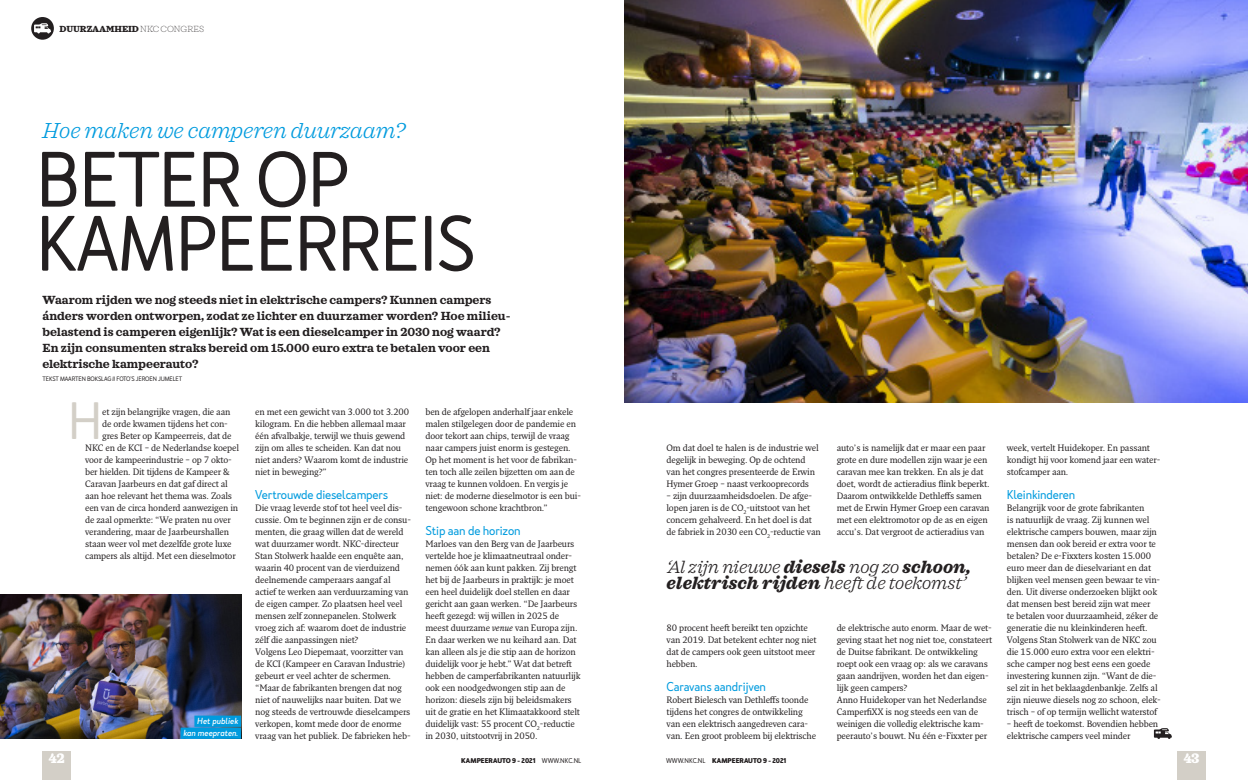
<style>
.page{position:relative;width:1248px;height:780px;background:#fff}
.page>*{position:absolute;margin:0;border:0;box-sizing:border-box;transform-origin:0 0}
._01_Kop_Merlo{font:73px "Merlo Neue";letter-spacing:-.02em;color:#231f20}
.t1{font:49px "Merlo Neue";color:#d3cfc7}
._01_Chapeau_Sagona{font:italic 300 22px "Sagona";color:#009bde}
._06_Streamer_Sagona{font:italic 300 18px "Sagona";color:#231f20}
._06_Streamer_Sagona-2{font:italic 800 18px "Sagona";color:#231f20}
.t2{font:800 14px "Sagona";color:#fff}
._02_Intro_Sagona{font:700 12px/16px "Sagona";color:#231f20}
._06_Tussenkop{font:12px "Merlo Neue";letter-spacing:-.015em;color:#009bde}
._05_Tekst_schreef{font:9px/12px "Fresco Pro";letter-spacing:-.015em;color:#231f20}
.t3{font:800 9px "Sagona";letter-spacing:-.01em;color:#231f20}
.t4{font:italic 500 8.2px "Merlo Neue";color:#fff}
.t5{font:700 6.5px "Merlo Neue";color:#231f20}
._03_Tekst___fotcredi{font:6px "Merlo Neue";letter-spacing:-.02em;color:#231f20}
.s1{font-weight:100}
.s2{font-style:italic}
.s3{font-weight:800}
.s4{font-weight:300}
.s5{font-weight:400}
</style>
<div class="page">
<div style="left:43px;top:751px;width:28px;height:29px;background:#d3cfc7"></div>
<div style="left:1177px;top:751px;width:28px;height:29px;background:#d3cfc7"></div>
<svg style="left:1153px;top:728px;width:18px;height:11px"></svg>
<svg style="left:31px;top:17px;width:23px;height:23px"></svg>
<img style="left:624px;top:0;width:623px;height:403px">
<img style="left:0;top:595px;width:241px;height:144px">
<div style="left:194px;top:715px;width:47px;height:11px;background:#009bde"></div>
<div style="left:180px;top:727px;width:61px;height:11px;background:#009bde"></div>
<p class="t3" style="left:60px;top:23px;width:146px">DUURZAAMHEID <span class="s1">NKC CONGRES</span></p>
<p class="_01_Chapeau_Sagona" style="left:43px;top:117px;width:364px">Hoe maken we camperen duurzaam?</p>
<p class="_01_Kop_Merlo" style="left:36px;top:134px;width:315px">BETER OP</p>
<p class="_01_Kop_Merlo" style="left:36px;top:198px;width:441px">KAMPEERREIS</p>
<p class="_02_Intro_Sagona" style="left:43px;top:292px;width:469px">Waarom rijden we nog steeds niet in elektrische campers? Kunnen campers ánders worden ontworpen, zodat ze lichter en duurzamer worden? Hoe milieu&shy;belastend is camperen eigenlijk? Wat is een dieselcamper in 2030 nog waard?<br>En zijn consumenten straks bereid om 15.000 euro extra te betalen voor een elektrische kampeerauto?</p>
<p class="_03_Tekst___fotcredi" style="left:43px;top:375px;width:141px">TEKST MAARTEN BOKSLAG // FOTO’S JEROEN JUMELET</p>
<p class="t1" style="left:68px;top:390px;width:36px">H</p>
<p class="_05_Tekst_schreef" style="left:425px;top:405px;width:157px">ben de afgelopen anderhalf jaar enkele malen stilgelegen door de pandemie en door tekort aan chips, terwijl de vraag naar campers juist enorm is gestegen.<br>Op het moment is het voor de fabrikan&shy;ten toch alle zeilen bijzetten om aan de vraag te kunnen voldoen. En vergis je niet: de moderne dieselmotor is een bui&shy;tengewoon schone krachtbron.”</p>
<p class="_06_Tussenkop" style="left:425px;top:523px;width:97px">Stip aan de horizon</p>
<p class="_05_Tekst_schreef" style="left:425px;top:537px;width:157px">Marloes van den Berg van de Jaarbeurs vertelde hoe je klimaatneutraal onder&shy;nemen óók aan kunt pakken. Zij brengt het bij de Jaarbeurs in praktijk: je moet een heel duidelijk doel stellen en daar gericht aan gaan werken. “De Jaarbeurs heeft gezegd: wij willen in 2025 de meest duurzame <span class="s2">venue</span> van Europa zijn.<br>En daar werken we nu keihard aan. Dat kan alleen als je die stip aan de horizon duidelijk voor je hebt.” Wat dat betreft hebben de camperfabrikanten natuurlijk ook een noodgedwongen stip aan de horizon: diesels zijn bij beleidsmakers uit de gratie en het Klimaatakkoord stelt duidelijk vast: 55 procent CO<sub>2</sub>-reductie in 2030, uitstootvrij in 2050.</p>
<p class="_05_Tekst_schreef" style="left:102px;top:405px;width:130px">et zijn belangrijke vragen, die aan</p>
<p class="_05_Tekst_schreef" style="left:102px;top:417px;width:127px">de orde kwamen tijdens het con-</p>
<p class="_05_Tekst_schreef" style="left:102px;top:429px;width:131px">gres Beter op Kampeerreis, dat de</p>
<p class="_05_Tekst_schreef" style="left:85px;top:441px;width:155px">NKC en de KCI – de Nederlandse koepel</p>
<p class="_05_Tekst_schreef" style="left:85px;top:453px;width:148px">voor de kampeerindustrie – op 7 okto-</p>
<p class="_05_Tekst_schreef" style="left:85px;top:465px;width:146px">ber hielden. Dit tijdens de Kampeer &amp;</p>
<p class="_05_Tekst_schreef" style="left:85px;top:477px;width:144px">Caravan Jaarbeurs en dat gaf direct al</p>
<p class="_05_Tekst_schreef" style="left:85px;top:489px;width:148px">aan hoe relevant het thema was. Zoals</p>
<p class="_05_Tekst_schreef" style="left:85px;top:501px;width:154px">een van de circa honderd aanwezigen in</p>
<p class="_05_Tekst_schreef" style="left:85px;top:513px;width:147px">de zaal opmerkte: “We praten nu over</p>
<p class="_05_Tekst_schreef" style="left:85px;top:525px;width:145px">verandering, maar de Jaarbeurshallen</p>
<p class="_05_Tekst_schreef" style="left:85px;top:537px;width:148px">staan weer vol met dezelfde grote luxe</p>
<p class="_05_Tekst_schreef" style="left:85px;top:549px;width:152px">campers als altijd. Met een dieselmotor</p>
<p class="_05_Tekst_schreef" style="left:255px;top:405px;width:155px">en met een gewicht van 3.000 tot 3.200 kilogram. En die hebben allemaal maar één afvalbakje, terwijl we thuis gewend zijn om alles te scheiden. Kan dat nou niet anders? Waarom komt de industrie niet in beweging?”</p>
<p class="_06_Tussenkop" style="left:255px;top:487px;width:134px">Vertrouwde dieselcampers</p>
<p class="_05_Tekst_schreef" style="left:255px;top:501px;width:157px">Die vraag leverde stof tot heel veel dis&shy;cussie. Om te beginnen zijn er de consu&shy;menten, die graag willen dat de wereld wat duurzamer wordt. NKC-directeur Stan Stolwerk haalde een enquête aan, waarin 40 procent van de vierduizend deelnemende camperaars aangaf al actief te werken aan verduurzaming van de eigen camper. Zo plaatsen heel veel mensen zelf zonnepanelen. Stolwerk vroeg zich af: waarom doet de industrie zélf die aanpassingen niet?</p>
<p class="_05_Tekst_schreef" style="left:255px;top:645px;width:157px">Volgens Leo Diepemaat, voorzitter van de KCI (Kampeer en Caravan Industrie) gebeurt er veel achter de schermen. “Maar de fabrikanten brengen dat nog niet of nauwelijks naar buiten. Dat we nog steeds de vertrouwde dieselcampers verkopen, komt mede door de enorme vraag van het publiek. De fabrieken heb-</p>
<p class="t4" style="left:197px;top:715px;width:42px">Het publiek</p>
<p class="t4" style="left:183px;top:727px;width:56px">kan meepraten.</p>
<p class="_05_Tekst_schreef" style="left:666px;top:441px;width:153px">Om dat doel te halen is de industrie wel degelijk in beweging. Op de ochtend van het congres presenteerde de Erwin Hymer Groep – naast verkooprecords</p>
<p class="_05_Tekst_schreef" style="left:666px;top:489px;width:156px">– zijn duurzaamheidsdoelen. De afge&shy;lopen jaren is de CO<sub>2</sub>-uitstoot van het concern gehalveerd. En het doel is dat de fabriek in 2030 een CO<sub>2</sub>-reductie van</p>
<p class="_05_Tekst_schreef" style="left:836px;top:441px;width:154px">auto’s is namelijk dat er maar een paar grote en dure modellen zijn waar je een caravan mee kan trekken. En als je dat doet, wordt de actieradius flink beperkt.<br>Daarom ontwikkelde Dethleffs samen met de Erwin Hymer Groep een caravan met een elektromotor op de as en eigen accu’s. Dat vergroot de actieradius van</p>
<p class="_06_Streamer_Sagona" style="left:666px;top:556px;width:306px">‘Al zijn nieuwe <span class="s3">diesels</span> nog zo <span class="s3">schoon,</span></p>
<p class="_06_Streamer_Sagona-2" style="left:666px;top:572px;width:301px">elektrisch rijden <span class="s4">heeft de toekomst’</span></p>
<p class="_05_Tekst_schreef" style="left:666px;top:621px;width:151px">80 procent heeft bereikt ten opzichte van 2019. Dat betekent echter nog niet dat de campers ook geen uitstoot meer hebben.</p>
<p class="_06_Tussenkop" style="left:666px;top:679px;width:101px">Caravans aandrijven</p>
<p class="_05_Tekst_schreef" style="left:666px;top:693px;width:151px">Robert Bielesch van Dethleffs toonde tijdens het congres de ontwikkeling van een elektrisch aangedreven cara&shy;van. Een groot probleem bij elektrische</p>
<p class="_05_Tekst_schreef" style="left:836px;top:621px;width:157px">de elektrische auto enorm. Maar de wet&shy;geving staat het nog niet toe, constateert de Duitse fabrikant. De ontwikkeling roept ook een vraag op: als we caravans gaan aandrijven, worden het dan eigen&shy;lijk geen campers?</p>
<p class="_05_Tekst_schreef" style="left:836px;top:693px;width:152px">Anno Huidekoper van het Nederlandse CamperfiXX is nog steeds een van de weinigen die volledig elektrische kam&shy;peerauto’s bouwt. Nu één e-Fixxter per</p>
<p class="_05_Tekst_schreef" style="left:1006px;top:441px;width:155px">week, vertelt Huidekoper. En passant kondigt hij voor komend jaar een water&shy;stofcamper aan.</p>
<p class="_06_Tussenkop" style="left:1006px;top:487px;width:70px">Kleinkinderen</p>
<p class="_05_Tekst_schreef" style="left:1006px;top:501px;width:155px">Belangrijk voor de grote fabrikanten<br>is natuurlijk de vraag. Zij kunnen wel elektrische campers bouwen, maar zijn mensen dan ook bereid er extra voor te betalen? De e-Fixxters kosten 15.000 euro meer dan de dieselvariant en dat blijken veel mensen geen bewaar te vin&shy;den. Uit diverse onderzoeken blijkt ook dat mensen best bereid zijn wat meer<br>te betalen voor duurzaamheid, zéker de generatie die nu kleinkinderen heeft.</p>
<p class="_05_Tekst_schreef" style="left:1006px;top:633px;width:155px">Volgens Stan Stolwerk van de NKC zou die 15.000 euro extra voor een elektri&shy;sche camper nog best eens een goede investering kunnen zijn. “Want de die&shy;sel zit in het beklaagdenbankje. Zelfs al zijn nieuwe diesels nog zo schoon, elek&shy;trisch – of op termijn wellicht waterstof</p>
<p class="_05_Tekst_schreef" style="left:1006px;top:717px;width:153px">– heeft de toekomst. Bovendien hebben elektrische campers veel minder</p>
<h3 class="t2" style="left:48px;top:749px;width:18px">42</h3>
<p class="t5" style="left:461px;top:756px;width:122px">KAMPEERAUTO 9 - 2021 <span class="s5">WWW.NKC.NL</span></p>
<p class="t5" style="left:666px;top:756px;width:122px"><span class="s5">WWW.NKC.NL</span> KAMPEERAUTO 9 - 2021</p>
<h3 class="t2" style="left:1183px;top:749px;width:17px">43</h3>
</div>
